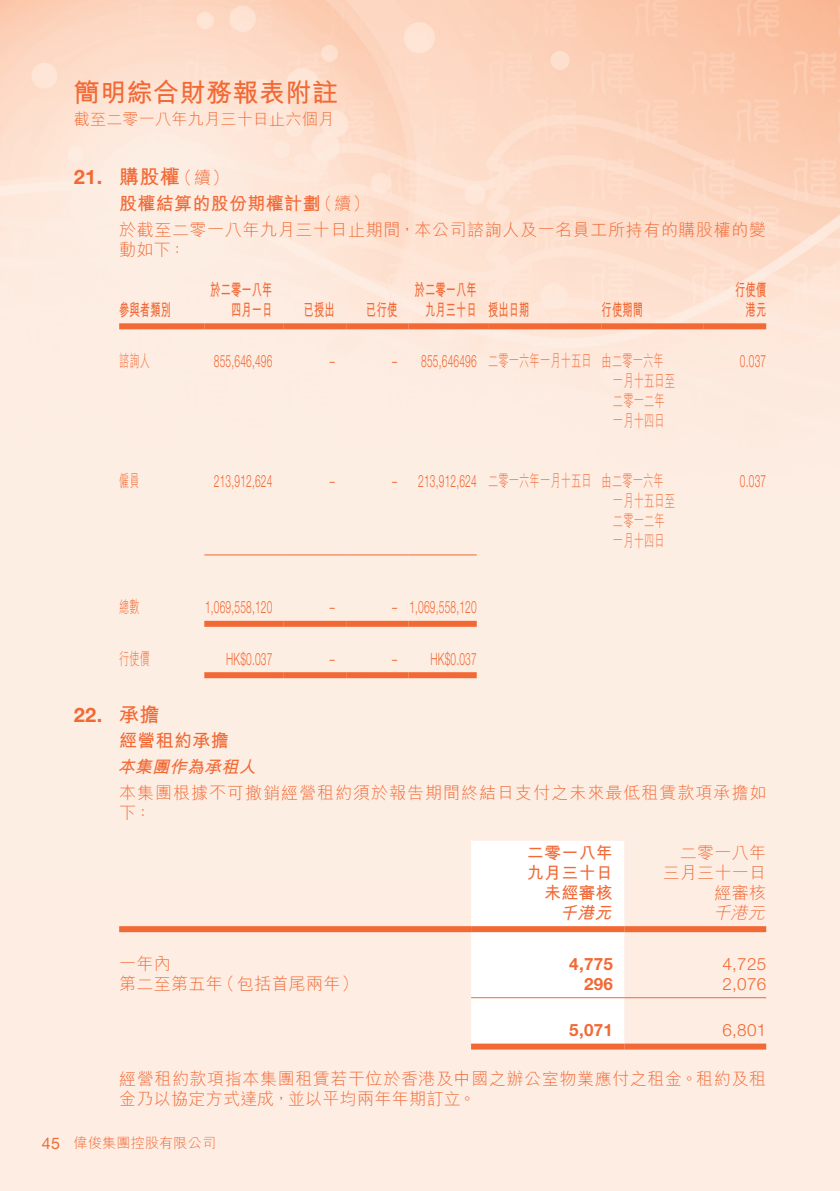
<style>
.page{position:relative;width:840px;height:1191px;background:#fff}
.page>*{position:absolute;margin:0;border:0;box-sizing:border-box;transform-origin:0 0}
.t1{font:700 26px "M Hei HK";letter-spacing:.015em;color:#f26935}
.t2{font:700 20px "Helvetica Neue LT Std";color:#f26935}
.t3{font:700 18px "M Hei HK";letter-spacing:.015em;color:#f26935}
.t4{font:300 17px/20px "M Hei HK";letter-spacing:.035em;color:#f26935}
.t5{font:300 17px/20px "M Hei HK";letter-spacing:.015em;color:#f26935;scale:.6 1}
.t6{font:300 17px "Helvetica Neue LT Std";letter-spacing:.015em;color:#f26935;scale:.6 1}
.t7{font:700 17px/20px "M Hei HK";letter-spacing:.015em;color:#f26935;text-align:right;scale:.6 1}
.t8{font:300 17px/20px "M Hei HK";letter-spacing:.06em;color:#f26935}
.t9{font:300 17px/20px "M Hei HK";letter-spacing:.015em;color:#f26935;text-align:right}
.t10{font:300 17px "Helvetica Neue LT Std";letter-spacing:.015em;color:#f26935}
.t11{font:700 17px/20px "M Hei HK";letter-spacing:.015em;color:#f26935}
.t12{font:700 17px "Helvetica Neue LT Std";letter-spacing:.015em;color:#f26935}
.t13{font:italic 700 17px "M Hei HK";color:#f26935}
.t14{font:300 17px "M Hei HK";letter-spacing:.035em;color:#f26935;scale:.6 1}
.t15{font:italic 300 17px "M Hei HK";color:#f26935}
.t16{font:300 16px "M Hei HK";letter-spacing:.015em;color:#f26935}
.t17{font:300 14px "M Hei HK";letter-spacing:.015em;color:#f26935}
.s1{font-family:"M Hei HK"}
.s2{font-family:"M Hei HK";font-weight:300;font-size:17px}
.s3{font-weight:300;font-size:17px}
.s4{font-family:"Helvetica Neue LT Std"}
.s5{font-family:"Helvetica Neue LT Std";font-weight:400;font-size:16px}
</style>
<div class="page">
<div style="left:0;top:0;width:839px;height:1191px;background:#fdede3"></div>
<img style="left:0;top:0;width:839px;height:679px">
<div style="left:119px;top:323px;width:85px;height:6px;background:#f26935"></div>
<div style="left:204px;top:323px;width:79px;height:6px;background:#f26935"></div>
<div style="left:283px;top:323px;width:63px;height:6px;background:#f26935"></div>
<div style="left:346px;top:323px;width:62px;height:6px;background:#f26935"></div>
<div style="left:408px;top:323px;width:80px;height:6px;background:#f26935"></div>
<div style="left:488px;top:323px;width:113px;height:6px;background:#f26935"></div>
<div style="left:601px;top:323px;width:102px;height:6px;background:#f26935"></div>
<div style="left:703px;top:323px;width:62px;height:6px;background:#f26935"></div>
<hr style="left:204px;top:554px;width:79px;height:1px;background:#f26935">
<hr style="left:283px;top:554px;width:63px;height:1px;background:#f26935">
<hr style="left:346px;top:554px;width:62px;height:1px;background:#f26935">
<hr style="left:408px;top:554px;width:68px;height:1px;background:#f26935">
<div style="left:204px;top:621px;width:79px;height:6px;background:#f26935"></div>
<div style="left:283px;top:621px;width:63px;height:6px;background:#f26935"></div>
<div style="left:346px;top:621px;width:62px;height:6px;background:#f26935"></div>
<div style="left:408px;top:621px;width:68px;height:6px;background:#f26935"></div>
<div style="left:204px;top:672px;width:79px;height:6px;background:#f26935"></div>
<div style="left:283px;top:672px;width:63px;height:6px;background:#f26935"></div>
<div style="left:346px;top:672px;width:62px;height:6px;background:#f26935"></div>
<div style="left:408px;top:672px;width:68px;height:6px;background:#f26935"></div>
<div style="left:471px;top:841px;width:153px;height:202px;background:#fff"></div>
<div style="left:119px;top:926px;width:352px;height:6px;background:#f26935"></div>
<div style="left:471px;top:926px;width:153px;height:6px;background:#f26935"></div>
<div style="left:624px;top:926px;width:141px;height:6px;background:#f26935"></div>
<hr style="left:471px;top:997px;width:153px;height:1px;background:#f26935">
<hr style="left:624px;top:997px;width:141px;height:1px;background:#f26935">
<div style="left:471px;top:1043px;width:153px;height:6px;background:#f26935"></div>
<div style="left:624px;top:1043px;width:141px;height:6px;background:#f26935"></div>
<h1 class="t1" style="left:74px;top:74px;width:265px">簡明綜合財務報表附註</h1>
<p class="t16" style="left:74px;top:108px;width:262px">截至二零一八年九月三十日止六個月</p>
<p class="t2" style="left:74px;top:165px;width:157px">21. <span class="s1">購股權</span><span class="s2">（續）</span></p>
<p class="t3" style="left:119px;top:190px;width:252px">股權結算的股份期權計劃<span class="s3">（續）</span></p>
<p class="t4" style="left:119px;top:219px;width:648px">於截至二零一八年九月三十日止期間，本公司諮詢人及一名員工所持有的購股權的變動如下：</p>
<p class="t7" style="left:119px;top:298px;width:88px">參與者類別</p>
<p class="t7" style="left:210px;top:278px;width:105px">於二零一八年四月一日</p>
<p class="t7" style="left:304px;top:298px;width:53px">已授出</p>
<p class="t7" style="left:366px;top:298px;width:53px">已行使</p>
<p class="t7" style="left:425px;top:278px;width:175px;text-align:left;text-indent:-10px">於二零一八年<br>九月三十日 授出日期</p>
<p class="t7" style="left:601px;top:298px;width:70px">行使期間</p>
<p class="t7" style="left:734px;top:278px;width:53px">行使價港元</p>
<p class="t14" style="left:119px;top:349px;width:53px">諮詢人</p>
<p class="t6" style="left:214px;top:351px;width:99px">855,646,496</p>
<p class="t6" style="left:329px;top:351px;width:10px">–</p>
<p class="t5" style="left:612px;top:350px;width:105px;text-indent:-221px"><span class="s4">– 855,646496</span> 二零一六年一月十五日 由二零一六年一月十五日至二零一二年一月十四日</p>
<p class="t6" style="left:739px;top:351px;width:45px">0.037</p>
<p class="t14" style="left:119px;top:469px;width:36px">僱員</p>
<p class="t6" style="left:214px;top:471px;width:99px">213,912,624</p>
<p class="t6" style="left:329px;top:471px;width:10px">–</p>
<p class="t5" style="left:612px;top:470px;width:105px;text-indent:-221px"><span class="s4">– 213,912,624</span> 二零一六年一月十五日 由二零一六年一月十五日至二零一二年一月十四日</p>
<p class="t6" style="left:739px;top:471px;width:45px">0.037</p>
<p class="t14" style="left:119px;top:595px;width:36px">總數</p>
<p class="t6" style="left:205px;top:597px;width:114px">1,069,558,120</p>
<p class="t6" style="left:329px;top:597px;width:10px">–</p>
<p class="t6" style="left:392px;top:597px;width:142px">– 1,069,558,120</p>
<p class="t14" style="left:119px;top:646px;width:53px">行使價</p>
<p class="t6" style="left:226px;top:648px;width:78px">HK$0.037</p>
<p class="t6" style="left:329px;top:648px;width:10px">–</p>
<p class="t6" style="left:392px;top:648px;width:142px">– HK$0.037</p>
<p class="t2" style="left:74px;top:702px;width:87px">22. <span class="s1">承擔</span></p>
<p class="t3" style="left:119px;top:727px;width:111px">經營租約承擔</p>
<p class="t13" style="left:118px;top:754px;width:145px">本集團作為承租人</p>
<p class="t8" style="left:119px;top:781px;width:648px">本集團根據不可撤銷經營租約須於報告期間終結日支付之未來最低租賃款項承擔如下：</p>
<p class="t11" style="left:526px;top:841px;width:88px">二零一八年九月三十日</p>
<p class="t9" style="left:662px;top:841px;width:105px">二零一八年三月三十一日</p>
<p class="t11" style="left:543px;top:881px;width:70px">未經審核</p>
<p class="t4" style="left:714px;top:881px;width:53px">經審核</p>
<p class="t13" style="left:559px;top:900px;width:58px">千港元</p>
<p class="t15" style="left:712px;top:900px;width:58px">千港元</p>
<p class="t4" style="left:119px;top:953px;width:53px">一年內</p>
<p class="t12" style="left:569px;top:953px;width:45px">4,775</p>
<p class="t10" style="left:722px;top:953px;width:45px">4,725</p>
<p class="t9" style="left:119px;top:973px;width:241px">第二至第五年（包括首尾兩年）</p>
<p class="t12" style="left:583px;top:973px;width:30px">296</p>
<p class="t10" style="left:722px;top:973px;width:45px">2,076</p>
<p class="t12" style="left:569px;top:1019px;width:45px">5,071</p>
<p class="t10" style="left:722px;top:1019px;width:45px">6,801</p>
<p class="t4" style="left:119px;top:1068px;width:648px">經營租約款項指本集團租賃若干位於香港及中國之辦公室物業應付之租金。租約及租金乃以協定方式達成，並以平均兩年年期訂立。</p>
<p class="t17" style="left:42px;top:1133px;width:175px"><span class="s5">45</span> 偉俊集團控股有限公司</p>
</div>
